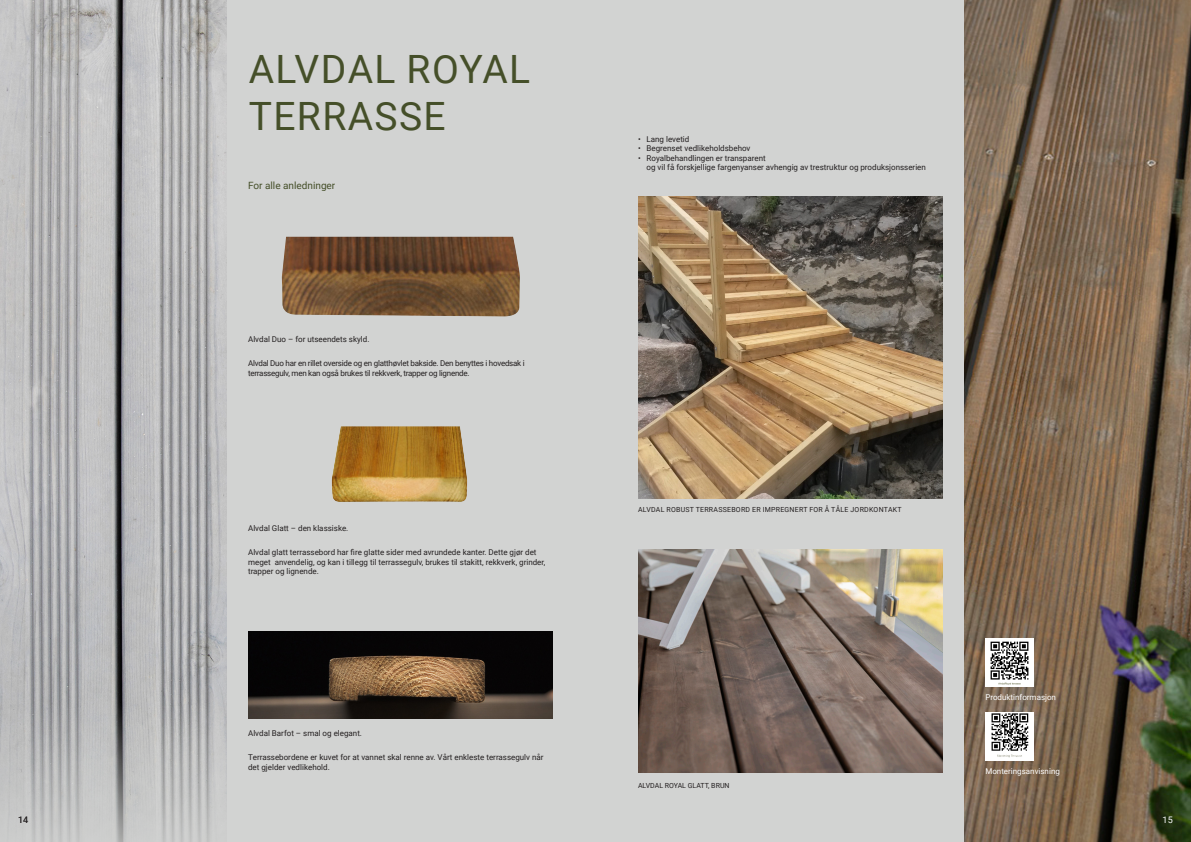
<style>
.page{position:relative;width:1191px;height:842px;background:#fff}
.page>*{position:absolute;margin:0;border:0;box-sizing:border-box;transform-origin:0 0}
.t1{font:39px/46.8px "Roboto";letter-spacing:.035em;color:#454f29}
.t2{font:10px "Roboto";color:#454f29}
.t3{font:9px "Roboto";color:#231f20}
.t4{font:9px "Roboto";color:#fff}
.t5{font:8px/9.6px "Roboto";color:#231f20}
.t6{font:8px/9.6px "Roboto";letter-spacing:-.03em;color:#231f20}
.t7{font:8px "Roboto";color:#fff}
.t8{font:7px "Roboto";letter-spacing:.035em;color:#231f20}
.t9{font:7px "Roboto";color:#231f20}
</style>
<div class="page">
<div style="left:0;top:0;width:595px;height:842px;background:#d2d3d2"></div>
<div style="left:595px;top:0;width:596px;height:842px;background:#d2d3d2"></div>
<img style="left:0;top:0;width:227px;height:842px">
<img style="left:964px;top:0;width:227px;height:842px">
<img style="left:282px;top:237px;width:238px;height:79px">
<img style="left:331px;top:426px;width:136px;height:76px">
<img style="left:248px;top:632px;width:305px;height:86px">
<img style="left:638px;top:196px;width:305px;height:303px">
<img style="left:638px;top:549px;width:305px;height:223px">
<img style="left:985px;top:638px;width:48px;height:48px">
<img style="left:985px;top:712px;width:48px;height:48px">
<h1 class="t1" style="left:249px;top:45px;width:283px">ALVDAL ROYAL<br>TERRASSE</h1>
<p class="t2" style="left:248px;top:179px;width:89px">For alle anledninger</p>
<p class="t5" style="left:248px;top:334px;width:123px">Alvdal Duo – for utseendets skyld.</p>
<p class="t6" style="left:248px;top:358px;width:278px">Alvdal Duo har en rillet overside og en glatthøvlet bakside. Den benyttes i hovedsak i terrassegulv, men kan også brukes til rekkverk, trapper og lignende.</p>
<p class="t5" style="left:248px;top:523px;width:102px">Alvdal Glatt – den klassiske.</p>
<p class="t5" style="left:248px;top:547px;width:299px">Alvdal glatt terrassebord har fire glatte sider med avrundede kanter. Dette gjør det meget anvendelig, og kan i tillegg til terrassegulv, brukes til stakitt, rekkverk, grinder, trapper og lignende.</p>
<p class="t5" style="left:248px;top:728px;width:115px">Alvdal Barfot – smal og elegant.</p>
<p class="t5" style="left:248px;top:752px;width:297px">Terrassebordene er kuvet for at vannet skal renne av. Vårt enkleste terrassegulv når det gjelder vedlikehold.</p>
<p class="t5" style="left:638px;top:134px;width:53px">• Lang levetid</p>
<p class="t5" style="left:638px;top:143px;width:114px">• Begrenset vedlikeholdsbehov</p>
<p class="t5" style="left:646px;top:153px;width:281px;text-indent:-9px">• Royalbehandlingen er transparent<br>og vil få forskjellige fargenyanser avhengig av trestruktur og produksjonsserien</p>
<p class="t8" style="left:638px;top:505px;width:265px">ALVDAL ROBUST TERRASSEBORD ER IMPREGNERT FOR Å TÅLE JORDKONTAKT</p>
<p class="t9" style="left:638px;top:781px;width:93px">ALVDAL ROYAL GLATT, BRUN</p>
<p class="t7" style="left:985px;top:691px;width:72px">Produktinformasjon</p>
<p class="t7" style="left:985px;top:765px;width:76px">Monteringsanvisning</p>
<p class="t3" style="left:18px;top:813px;width:12px">14</p>
<p class="t4" style="left:1162px;top:813px;width:12px">15</p>
</div>
